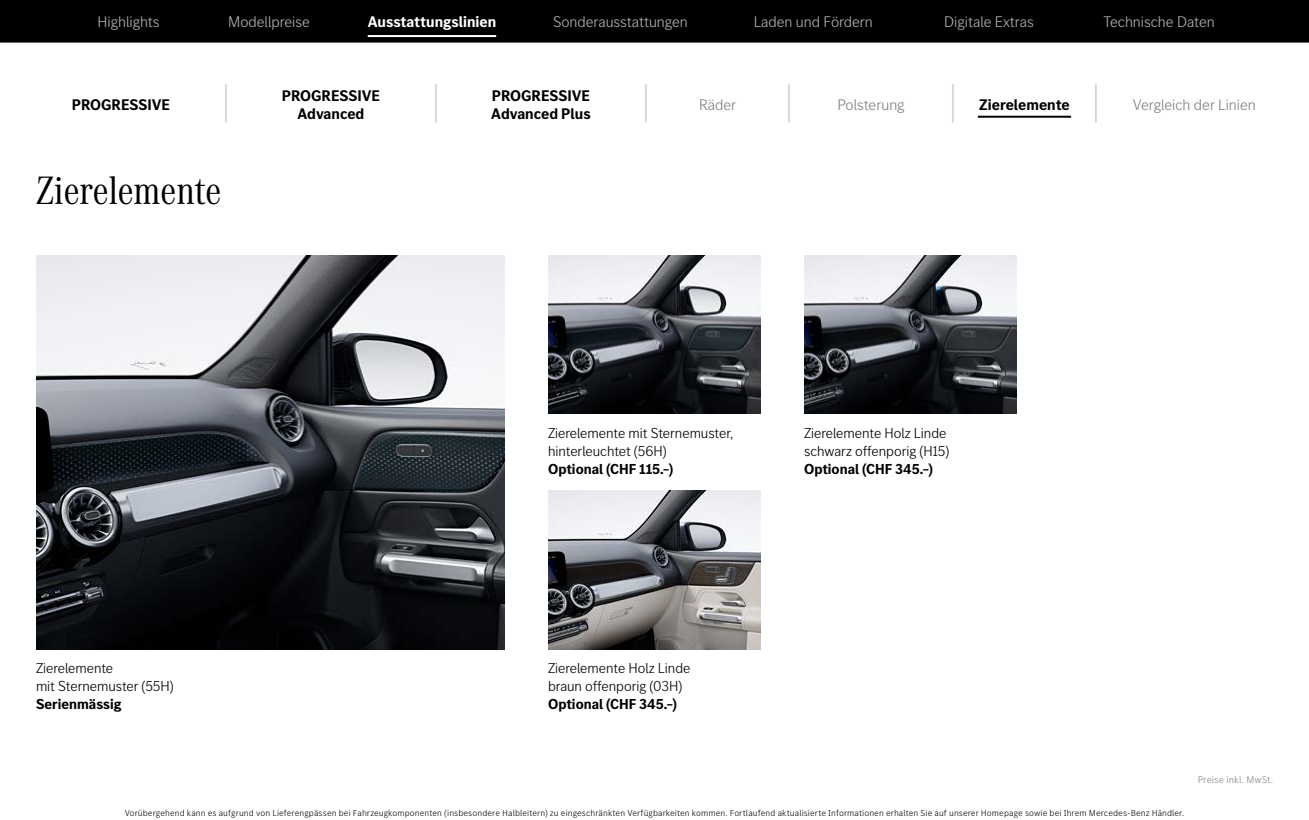
<style>
.page{position:relative;width:1309px;height:820px;background:#fff}
.page>*{position:absolute;margin:0;border:0;box-sizing:border-box;transform-origin:0 0}
.t1{font:300 45.6px "MB Corpo S Title";color:#c8c8c5;scale:.53 1}
.t2{font:41px "MB Corpo A Title Cond";color:#000}
.t3{font:300 16px "MB Corpo S Title";color:#b1b4b4}
.t4{font:700 16px/18px "MB Corpo S Title";color:#000;text-align:center}
.t5{font:300 16px "MB Corpo S Title";color:#808080}
.t6{font:700 16px "MB Corpo S Title";color:#fff}
.t7{font:300 15px/18px "MB Corpo S Title";color:#000}
.t8{font:700 15px "MB Corpo S Title";color:#000}
.t9{font:300 10px "MB Corpo S Text";color:#808080}
.t10{font:300 9px "MB Corpo S Text";letter-spacing:.01em;color:#000}
</style>
<div class="page">
<div style="left:0;top:0;width:1309px;height:43px;background:#000"></div>
<hr style="left:368px;top:35px;width:128px;height:2px;background:#fff">
<hr style="left:978px;top:116px;width:93px;height:2px;background:#000">
<img style="left:36px;top:255px;width:469px;height:394px">
<img style="left:548px;top:255px;width:213px;height:159px">
<img style="left:804px;top:255px;width:213px;height:159px">
<img style="left:548px;top:490px;width:213px;height:159px">
<h3 class="t3" style="left:98px;top:12px;width:64px">Highlights</h3>
<h3 class="t3" style="left:228px;top:12px;width:83px">Modellpreise</h3>
<h3 class="t6" style="left:368px;top:11px;width:130px">Ausstattungslinien</h3>
<h3 class="t3" style="left:553px;top:12px;width:136px">Sonderausstattungen</h3>
<h3 class="t3" style="left:754px;top:12px;width:121px">Laden und Fördern</h3>
<h3 class="t3" style="left:944px;top:12px;width:91px">Digitale Extras</h3>
<h3 class="t3" style="left:1103px;top:12px;width:113px">Technische Daten</h3>
<h3 class="t4" style="left:72px;top:95px;width:100px">PROGRESSIVE</h3>
<h1 class="t1" style="left:223px;top:74px;width:11px">|</h1>
<h3 class="t4" style="left:282px;top:86px;width:100px">PROGRESSIVE<br>Advanced</h3>
<h1 class="t1" style="left:433px;top:74px;width:11px">|</h1>
<h3 class="t4" style="left:491px;top:86px;width:101px;text-align:left">PROGRESSIVE<br>Advanced Plus</h3>
<h1 class="t1" style="left:643px;top:74px;width:11px">|</h1>
<h2 class="t2" style="left:36px;top:163px;width:187px">Zierelemente</h2>
<h3 class="t5" style="left:699px;top:95px;width:39px">Räder</h3>
<h1 class="t1" style="left:786px;top:74px;width:11px">|</h1>
<h3 class="t5" style="left:837px;top:95px;width:69px">Polsterung</h3>
<h1 class="t1" style="left:950px;top:74px;width:11px">|</h1>
<h3 class="t4" style="left:979px;top:95px;width:92px">Zierelemente</h3>
<h1 class="t1" style="left:1093px;top:74px;width:11px">|</h1>
<h3 class="t5" style="left:1133px;top:95px;width:124px">Vergleich der Linien</h3>
<h3 class="t7" style="left:36px;top:658px;width:139px">Zierelemente<br>mit Sternemuster (55H)</h3>
<h3 class="t8" style="left:36px;top:694px;width:87px">Serienmässig</h3>
<h3 class="t7" style="left:548px;top:423px;width:187px">Zierelemente mit Sternemuster, hinterleuchtet (56H)</h3>
<h3 class="t8" style="left:548px;top:459px;width:127px">Optional (CHF 115.–)</h3>
<h3 class="t7" style="left:804px;top:423px;width:147px">Zierelemente Holz Linde schwarz offenporig (H15)</h3>
<h3 class="t8" style="left:804px;top:459px;width:130px">Optional (CHF 345.–)</h3>
<h3 class="t7" style="left:548px;top:658px;width:144px">Zierelemente Holz Linde braun offenporig (03H)</h3>
<h3 class="t8" style="left:548px;top:694px;width:130px">Optional (CHF 345.–)</h3>
<p class="t9" style="left:1198px;top:773px;width:77px">Preise inkl. MwSt.</p>
<p class="t10" style="left:125px;top:807px;width:1061px">Vorübergehend kann es aufgrund von Lieferengpässen bei Fahrzeugkomponenten (insbesondere Halbleitern) zu eingeschränkten Verfügbarkeiten kommen. Fortlaufend aktualisierte Informationen erhalten Sie auf unserer Homepage sowie bei Ihrem Mercedes-Benz Händler.</p>
</div>
